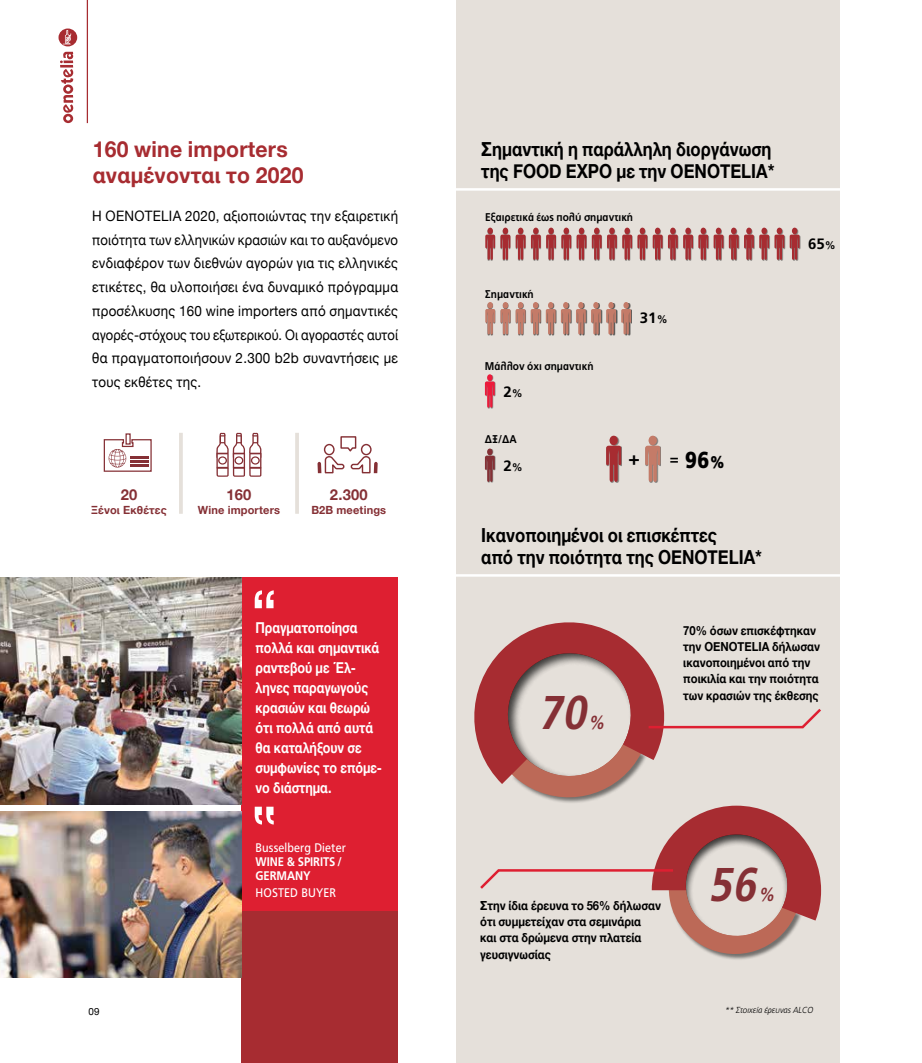
<style>
.page{position:relative;width:922px;height:1063px;background:#fff}
.page>*{position:absolute;margin:0;border:0;box-sizing:border-box;transform-origin:0 0}
.t1{font:italic 700 47.25px "PF Catalog";color:#853035;scale:.9 1}
.t2{font:900 23.12px "PF Catalog";color:#000;scale:.9 1}
.t3{font:700 22px/26.2px "Helvetica Neue";letter-spacing:.01em;color:#a72c31;scale:.96 1}
.t4{font:700 20px "PFDIN Display Pro";color:#000}
.t5{font:700 19.38px/22.5px "Helvetica Neue";color:#000;scale:.87 1}
.t6{font:italic 700 18.88px "PF Catalog";color:#853035;scale:.9 1}
.t7{font:700 15px/20px "Helvetica Neue";letter-spacing:-.005em;color:#fff;scale:.84 1}
.t8{font:700 15px "Helvetica Neue";letter-spacing:.015em;color:#853035}
.t9{font:700 15px "PF Catalog";color:#000}
.t10{font:14.38px/23.8px "Helvetica Neue";letter-spacing:.02em;color:#000;text-align:justify;scale:.93 1}
.t11{font:700 12.5px/16.2px "Helvetica Neue";color:#000;scale:.9 1}
.t12{font:12.5px "PF Catalog";letter-spacing:.01em;color:#fff;scale:.9 1}
.t13{font:700 12.5px/13.8px "PF Catalog";letter-spacing:-.01em;color:#fff;scale:.9 1}
.t14{font:700 11.25px "PF Catalog";color:#000;scale:.9 1}
.t15{font:700 11.25px "Helvetica Neue";letter-spacing:.015em;color:#853035}
.t16{font:10px "Helvetica Neue";color:#000}
.t17{font:italic 300 8.75px "PF Catalog";color:#000;scale:.95 1}
.s1{font-size:11px}
.s2{font-weight:700;font-size:15px}
.s3{font-size:16.88px}
</style>
<div class="page">
<div style="left:456px;top:0;width:384px;height:1063px;background:#e5e0da"></div>
<hr style="left:179px;top:433px;width:4px;height:81px;background:#e5e0da">
<hr style="left:295px;top:433px;width:4px;height:81px;background:#e5e0da">
<div style="left:125px;top:433px;width:6px;height:12px;border:1px solid #853035"></div>
<svg style="left:103px;top:438px;width:49px;height:34px"></svg>
<svg style="left:216px;top:433px;width:45px;height:44px"></svg>
<svg style="left:317px;top:436px;width:60px;height:38px"></svg>
<div style="left:241px;top:911px;width:157px;height:152px;background:#a72c31"></div>
<div style="left:241px;top:578px;width:157px;height:333px;background:#de1f31"></div>
<svg style="left:255px;top:590px;width:19px;height:18px"></svg>
<svg style="left:255px;top:807px;width:19px;height:18px"></svg>
<hr style="left:436px;top:188px;width:404px;height:3px;background:#fff">
<hr style="left:436px;top:574px;width:404px;height:3px;background:#fff">
<div style="left:606px;top:436px;width:15px;height:47px;background:#000;opacity:.44"></div>
<svg style="left:606px;top:446px;width:15px;height:36px"></svg>
<div style="left:609px;top:436px;width:8px;height:9px;background:#a72c31;border-radius:50%"></div>
<div style="left:645px;top:436px;width:16px;height:47px;background:#000;opacity:.44"></div>
<svg style="left:645px;top:446px;width:15px;height:36px"></svg>
<div style="left:648px;top:436px;width:8px;height:9px;background:#c47b68;border-radius:50%"></div>
<div style="left:485px;top:375px;width:10px;height:33px;background:#000;opacity:.44"></div>
<svg style="left:485px;top:374px;width:9px;height:34px"></svg>
<div style="left:485px;top:449px;width:10px;height:34px;background:#000;opacity:.44"></div>
<svg style="left:485px;top:449px;width:9px;height:33px"></svg>
<div style="left:486px;top:228px;width:314px;height:33px;background:#000;opacity:.44"></div>
<svg style="left:485px;top:228px;width:40px;height:32px"></svg>
<svg style="left:531px;top:228px;width:9px;height:32px"></svg>
<svg style="left:546px;top:228px;width:55px;height:32px"></svg>
<svg style="left:607px;top:228px;width:9px;height:32px"></svg>
<svg style="left:622px;top:228px;width:55px;height:32px"></svg>
<svg style="left:683px;top:228px;width:9px;height:32px"></svg>
<svg style="left:759px;top:228px;width:9px;height:32px"></svg>
<svg style="left:774px;top:228px;width:25px;height:32px"></svg>
<svg style="left:698px;top:228px;width:55px;height:32px"></svg>
<div style="left:486px;top:303px;width:145px;height:32px;background:#000;opacity:.6"></div>
<svg style="left:576px;top:302px;width:9px;height:33px"></svg>
<svg style="left:591px;top:302px;width:9px;height:33px"></svg>
<svg style="left:606px;top:302px;width:25px;height:33px"></svg>
<svg style="left:485px;top:302px;width:85px;height:33px"></svg>
<div style="left:487px;top:302px;width:6px;height:7px;background:#c47b68;border-radius:50%"></div>
<svg style="left:474px;top:622px;width:348px;height:338px"></svg>
<img style="left:0;top:578px;width:241px;height:226px">
<img style="left:0;top:811px;width:241px;height:167px">
<svg style="left:60px;top:52px;width:14px;height:71px"></svg>
<hr style="left:87px;top:0;width:1px;height:123px;background:#a72c31">
<svg style="left:58px;top:29px;width:19px;height:17px"></svg>
<h3 class="t3" style="left:93px;top:137px;width:221px">160 wine importers αναμένονται το 2020</h3>
<h3 class="t5" style="left:481px;top:138px;width:338px">Σημαντική η παράλληλη διοργάνωση της FOOD EXPO με την OENOTELIA*</h3>
<p class="t10" style="left:92px;top:205px;width:330px">H OENOTELIA 2020, αξιοποιώντας την εξαιρετική ποιότητα των ελληνικών κρασιών και το αυξανόμενο ενδιαφέρον των διεθνών αγορών για τις ελληνικές ετικέτες, θα υλοποιήσει ένα δυναμικό πρόγραμμα προσέλκυσης 160 wine importers από σημαντικές αγορές-στόχους του εξωτερικού. Οι αγοραστές αυτοί θα πραγματοποιήσουν 2.300 b2b συναντήσεις με τους εκθέτες της.</p>
<p class="t8" style="left:121px;top:483px;width:18px">20</p>
<p class="t15" style="left:91px;top:501px;width:77px">Ξένοι Εκθέτες</p>
<p class="t8" style="left:226px;top:483px;width:26px">160</p>
<p class="t15" style="left:198px;top:501px;width:84px">Wine importers</p>
<p class="t8" style="left:330px;top:483px;width:39px">2.300</p>
<p class="t15" style="left:311px;top:501px;width:76px">B2B meetings</p>
<p class="t14" style="left:485px;top:211px;width:166px">Eξαιρετικά έως πολύ σημαντική</p>
<p class="t14" style="left:485px;top:287px;width:55px">Σημαντική</p>
<p class="t14" style="left:485px;top:359px;width:122px">Μάλλον όχι σημαντική</p>
<p class="t9" style="left:503px;top:383px;width:21px">2<span class="s1">%</span></p>
<p class="t14" style="left:485px;top:433px;width:37px">ΔΞ/ΔΑ</p>
<p class="t9" style="left:503px;top:457px;width:21px">2<span class="s1">%</span></p>
<p class="t9" style="left:639px;top:309px;width:29px">31<span class="s1">%</span></p>
<h3 class="t4" style="left:628px;top:447px;width:12px">+</h3>
<h2 class="t2" style="left:669px;top:446px;width:63px"><span class="s2">=</span> 96<span class="s3">%</span></h2>
<h3 class="t5" style="left:481px;top:524px;width:324px">Ικανοποιημένοι οι επισκέπτες<br>από την ποιότητα της OENOTELIA*</h3>
<p class="t9" style="left:808px;top:235px;width:29px">65<span class="s1">%</span></p>
<p class="t16" style="left:89px;top:1005px;width:13px">09</p>
<p class="t7" style="left:255px;top:618px;width:152px">Πραγματοποίησα πολλά και σημαντικά ραντεβού με ΄Ελ&shy;ληνες παραγωγούς κρασιών και θεωρώ ότι πολλά από αυτά θα καταλήξουν σε συμφωνίες το επόμε&shy;νο διάστημα.</p>
<p class="t12" style="left:255px;top:841px;width:102px">Busselberg Dieter</p>
<p class="t13" style="left:255px;top:855px;width:97px">WINE &amp; SPIRITS /<br>GERMANY</p>
<p class="t12" style="left:255px;top:885px;width:91px">HOSTED BUYER</p>
<h1 class="t1" style="left:540px;top:684px;width:54px">70</h1>
<h3 class="t6" style="left:588px;top:711px;width:20px">%</h3>
<p class="t11" style="left:683px;top:622px;width:153px">70% όσων επισκέφτηκαν την OENOTELIA δήλωσαν ικανοποιημένοι από την ποικιλία και την ποιότητα των κρασιών της έκθεσης</p>
<p class="t11" style="left:480px;top:898px;width:202px">Στην ίδια έρευνα το 56% δήλωσαν ότι συμμετείχαν στα σεμινάρια<br>και στα δρώμενα στην πλατεία γευσιγνωσίας</p>
<h1 class="t1" style="left:710px;top:856px;width:54px">56</h1>
<h3 class="t6" style="left:758px;top:883px;width:20px">%</h3>
<p class="t17" style="left:724px;top:1005px;width:95px">** Στοιχεία έρευνας ALCO</p>
</div>
